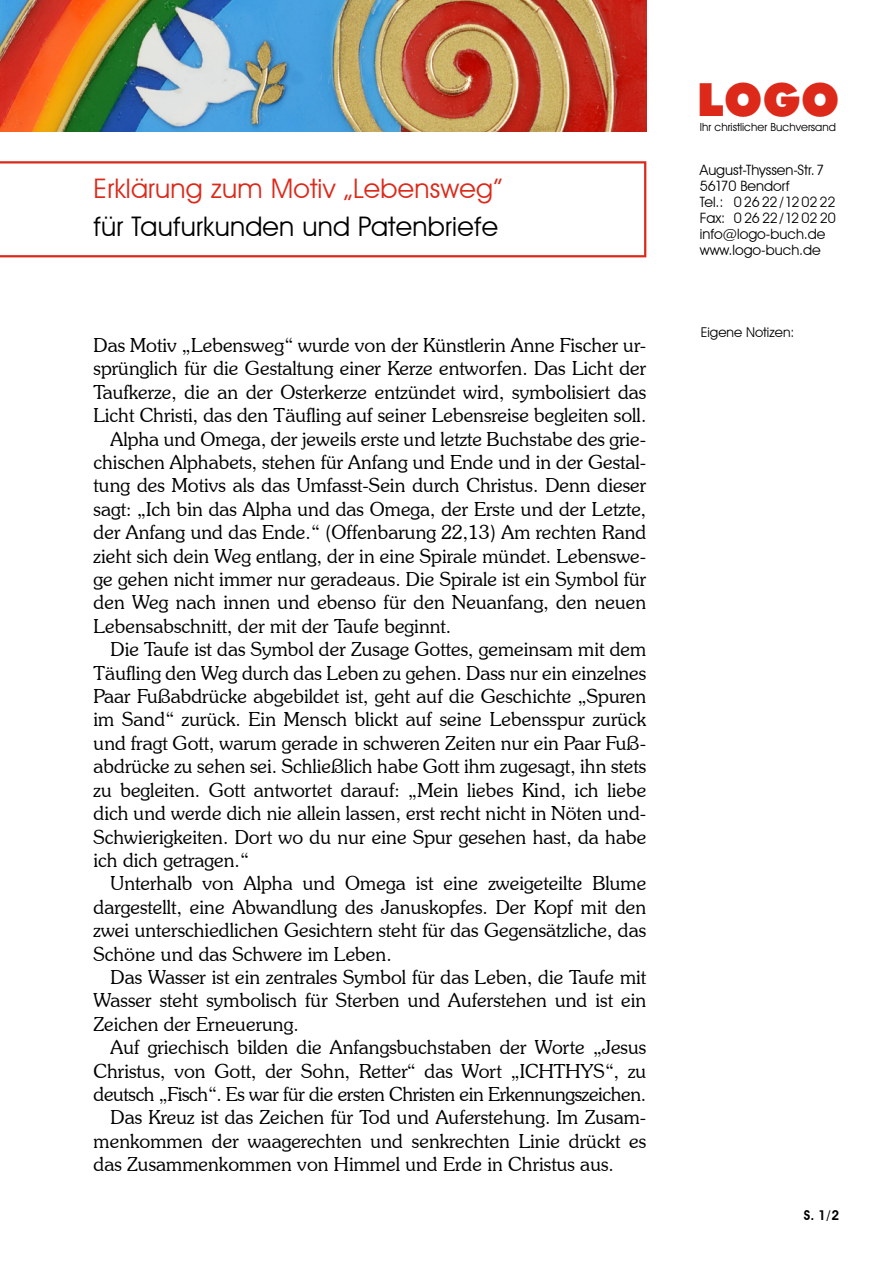
<style>
.page{position:relative;width:893px;height:1263px;background:#fff}
.page>*{position:absolute;margin:0;border:0;box-sizing:border-box;transform-origin:0 0}
.t1{font:900 45.9px "Futura BT";color:#dc291a}
.t2{font:27px "Avant Garde IT Cby BT";letter-spacing:.01em;color:#000}
.t3{font:27px "Avant Garde IT Cby BT";letter-spacing:.01em;color:#dc291a}
.t4{font:300 19.5px "Souvenir IT Cby BT";color:#000}
.t5{font:300 19.5px "Souvenir IT Cby BT";letter-spacing:-.02em;color:#000}
.t6{font:14.25px/16px "Avant Garde IT Cby BT";color:#000}
.t7{font:13.5px "Avant Garde IT Cby BT";color:#000}
.t8{font:600 13.5px "Avant Garde IT Cby BT";color:#000}
.t9{font:11.4px "Avant Garde IT Cby BT";color:#000}
</style>
<div class="page">
<svg style="left:0;top:161px;width:646px;height:96px"></svg>
<img style="left:0;top:0;width:646px;height:132px">
<h2 class="t3" style="left:94px;top:172px;width:411px">Erklärung zum Motiv „Lebensweg”</h2>
<h2 class="t2" style="left:94px;top:210px;width:406px">für Taufurkunden und Patenbriefe</h2>
<p class="t4" style="left:94px;top:333px;width:554px">Das Motiv „Lebensweg“ wurde von der Künstlerin Anne Fischer ur-</p>
<p class="t4" style="left:94px;top:357px;width:554px">sprünglich für die Gestaltung einer Kerze entworfen. Das Licht der</p>
<p class="t4" style="left:94px;top:380px;width:554px">Taufkerze, die an der Osterkerze entzündet wird, symbolisiert das</p>
<p class="t4" style="left:94px;top:403px;width:554px">Licht Christi, das den Täufling auf seiner Lebensreise begleiten soll.</p>
<p class="t4" style="left:111px;top:427px;width:537px">Alpha und Omega, der jeweils erste und letzte Buchstabe des grie-</p>
<p class="t4" style="left:94px;top:450px;width:554px">chischen Alphabets, stehen für Anfang und Ende und in der Gestal-</p>
<p class="t4" style="left:94px;top:474px;width:554px">tung des Motivs als das Umfasst-Sein durch Christus. Denn dieser</p>
<p class="t4" style="left:94px;top:497px;width:554px">sagt: „Ich bin das Alpha und das Omega, der Erste und der Letzte,</p>
<p class="t4" style="left:94px;top:520px;width:554px">der Anfang und das Ende.“ (Offenbarung 22,13) Am rechten Rand</p>
<p class="t4" style="left:94px;top:544px;width:554px">zieht sich dein Weg entlang, der in eine Spirale mündet. Lebenswe-</p>
<p class="t4" style="left:94px;top:567px;width:554px">ge gehen nicht immer nur geradeaus. Die Spirale ist ein Symbol für</p>
<p class="t4" style="left:94px;top:591px;width:554px">den Weg nach innen und ebenso für den Neuanfang, den neuen</p>
<p class="t4" style="left:94px;top:614px;width:359px">Lebensabschnitt, der mit der Taufe beginnt.</p>
<p class="t4" style="left:111px;top:637px;width:537px">Die Taufe ist das Symbol der Zusage Gottes, gemeinsam mit dem</p>
<p class="t4" style="left:94px;top:661px;width:554px">Täufling den Weg durch das Leben zu gehen. Dass nur ein einzelnes</p>
<p class="t4" style="left:94px;top:684px;width:554px">Paar Fußabdrücke abgebildet ist, geht auf die Geschichte „Spuren</p>
<p class="t4" style="left:94px;top:708px;width:554px">im Sand“ zurück. Ein Mensch blickt auf seine Lebensspur zurück</p>
<p class="t4" style="left:94px;top:731px;width:554px">und fragt Gott, warum gerade in schweren Zeiten nur ein Paar Fuß-</p>
<p class="t4" style="left:94px;top:754px;width:554px">abdrücke zu sehen sei. Schließlich habe Gott ihm zugesagt, ihn stets</p>
<p class="t4" style="left:94px;top:778px;width:554px">zu begleiten. Gott antwortet darauf: „Mein liebes Kind, ich liebe</p>
<p class="t4" style="left:94px;top:801px;width:554px">dich und werde dich nie allein lassen, erst recht nicht in Nöten und-</p>
<p class="t4" style="left:94px;top:825px;width:554px">Schwierigkeiten. Dort wo du nur eine Spur gesehen hast, da habe</p>
<p class="t4" style="left:94px;top:848px;width:157px">ich dich getragen.“</p>
<p class="t4" style="left:111px;top:871px;width:537px">Unterhalb von Alpha und Omega ist eine zweigeteilte Blume</p>
<p class="t4" style="left:94px;top:895px;width:554px">dargestellt, eine Abwandlung des Januskopfes. Der Kopf mit den</p>
<p class="t4" style="left:94px;top:918px;width:554px">zwei unterschiedlichen Gesichtern steht für das Gegensätzliche, das</p>
<p class="t4" style="left:94px;top:942px;width:300px">Schöne und das Schwere im Leben.</p>
<p class="t4" style="left:111px;top:965px;width:537px">Das Wasser ist ein zentrales Symbol für das Leben, die Taufe mit</p>
<p class="t4" style="left:94px;top:988px;width:554px">Wasser steht symbolisch für Sterben und Auferstehen und ist ein</p>
<p class="t4" style="left:94px;top:1012px;width:207px">Zeichen der Erneuerung.</p>
<p class="t4" style="left:111px;top:1035px;width:537px">Auf griechisch bilden die Anfangsbuchstaben der Worte „Jesus</p>
<p class="t4" style="left:94px;top:1059px;width:554px">Christus, von Gott, der Sohn, Retter“ das Wort „ICHTHYS“, zu</p>
<p class="t5" style="left:94px;top:1082px;width:554px">deutsch „Fisch“. Es war für die ersten Christen ein Erkennungszeichen.</p>
<p class="t4" style="left:111px;top:1105px;width:537px">Das Kreuz ist das Zeichen für Tod und Auferstehung. Im Zusam-</p>
<p class="t4" style="left:94px;top:1129px;width:554px">menkommen der waagerechten und senkrechten Linie drückt es</p>
<p class="t4" style="left:94px;top:1152px;width:522px">das Zusammenkommen von Himmel und Erde in Christus aus.</p>
<h1 class="t1" style="left:697px;top:72px;width:144px">LOGO</h1>
<p class="t9" style="left:700px;top:120px;width:138px">Ihr christlicher Buchversand</p>
<p class="t6" style="left:700px;top:161px;width:137px">August-Thyssen-Str. 7<br>56170 Bendorf<br>Tel.: 02622 /120222<br>Fax: 0 26 22/12 02 20 info@logo-buch.de www.logo-buch.de</p>
<p class="t7" style="left:701px;top:324px;width:95px">Eigene Notizen:</p>
<p class="t8" style="left:804px;top:1207px;width:37px">S. 1/2</p>
</div>
